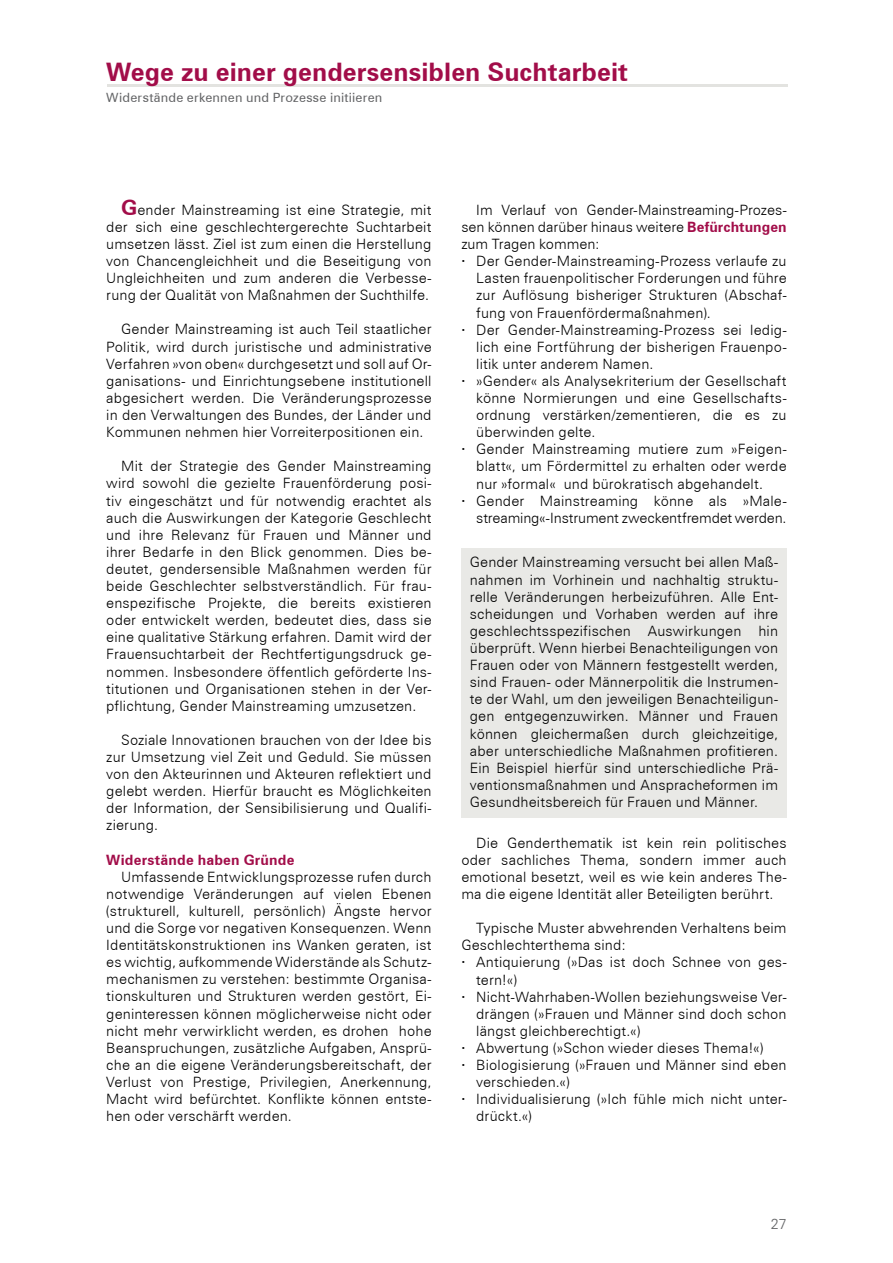
<style>
.page{position:relative;width:893px;height:1263px;background:#fff}
.page>*{position:absolute;margin:0;border:0;box-sizing:border-box;transform-origin:0 0}
.t1{font:700 25.5px "Zurich BT";color:#a20d49}
.t2{font:300 14.25px/17.1px "Zurich BT";letter-spacing:.01em;color:#000;text-align:justify}
.t3{font:300 14.25px "Zurich BT";letter-spacing:-.01em;color:#000}
.t4{font:700 14.25px "Zurich BT";letter-spacing:.01em;color:#a20d49}
.t5{font:300 14.25px "Zurich BT";color:#646567}
.t6{font:12.75px "Zurich BT";letter-spacing:.015em;color:#646567}
.s1{font-weight:700;font-size:21px;color:#a20d49}
.s2{font-weight:700;color:#a20d49}
.s3{font-weight:700}
</style>
<div class="page">
<div style="left:461px;top:548px;width:326px;height:269px;background:#e9e9e6"></div>
<hr style="left:108px;top:84px;width:680px;height:3px;background:#e3e3e0">
<h1 class="t1" style="left:106px;top:56px;width:523px">Wege zu einer gendersensiblen Suchtarbeit</h1>
<p class="t6" style="left:106px;top:90px;width:278px">Widerstände erkennen und Prozesse initiieren</p>
<p class="t2" style="left:106px;top:201px;width:327px;text-indent:15px"><span class="s1">G</span>ender Mainstreaming ist eine Strategie, mit der sich eine geschlechtergerechte Suchtarbeit umsetzen lässt. Ziel ist zum einen die Herstellung von Chancengleichheit und die Beseitigung von Ungleichheiten und zum anderen die Verbesse&shy;rung der Qualität von Maßnahmen der Suchthilfe.</p>
<p class="t2" style="left:106px;top:321px;width:327px;text-indent:15px">Gender Mainstreaming ist auch Teil staatlicher Politik, wird durch juristische und administrative Verfahren »von oben« durchgesetzt und soll auf Or&shy;ganisations- und Einrichtungsebene institutionell abgesichert werden. Die Veränderungsprozesse in den Verwaltungen des Bundes, der Länder und Kommunen nehmen hier Vorreiterpositionen ein.</p>
<p class="t2" style="left:106px;top:458px;width:327px;text-indent:15px">Mit der Strategie des Gender Mainstreaming wird sowohl die gezielte Frauenförderung posi&shy;tiv eingeschätzt und für notwendig erachtet als auch die Auswirkungen der Kategorie Geschlecht und ihre Relevanz für Frauen und Männer und ihrer Bedarfe in den Blick genommen. Dies be&shy;deutet, gendersensible Maßnahmen werden für beide Geschlechter selbstverständlich. Für frau&shy;enspezifische Projekte, die bereits existieren oder entwickelt werden, bedeutet dies, dass sie eine qualitative Stärkung erfahren. Damit wird der Frauensuchtarbeit der Rechtfertigungsdruck ge&shy;nommen. Insbesondere öffentlich geförderte Ins&shy;titutionen und Organisationen stehen in der Ver&shy;pflichtung, Gender Mainstreaming umzusetzen.</p>
<p class="t2" style="left:106px;top:731px;width:327px;text-indent:15px">Soziale Innovationen brauchen von der Idee bis zur Umsetzung viel Zeit und Geduld. Sie müssen von den Akteurinnen und Akteuren reflektiert und gelebt werden. Hierfür braucht es Möglichkeiten der Information, der Sensibilisierung und Qualifi&shy;zierung.</p>
<p class="t4" style="left:106px;top:851px;width:190px">Widerstände haben Gründe</p>
<p class="t2" style="left:106px;top:868px;width:327px;text-indent:15px">Umfassende Entwicklungsprozesse rufen durch notwendige Veränderungen auf vielen Ebenen (strukturell, kulturell, persönlich) Ängste hervor und die Sorge vor negativen Konsequenzen. Wenn Identitätskonstruktionen ins Wanken geraten, ist es wichtig, aufkommende Widerstände als Schutz&shy;mechanismen zu verstehen: bestimmte Organisa&shy;tionskulturen und Strukturen werden gestört, Ei&shy;geninteressen können möglicherweise nicht oder nicht mehr verwirklicht werden, es drohen hohe Beanspruchungen, zusätzliche Aufgaben, Ansprü&shy;che an die eigene Veränderungsbereitschaft, der Verlust von Prestige, Privilegien, Anerkennung, Macht wird befürchtet. Konflikte können entste&shy;hen oder verschärft werden.</p>
<p class="t2" style="left:476px;top:201px;width:312px">Im Verlauf von Gender-Mainstreaming-Prozes-</p>
<p class="t2" style="left:461px;top:218px;width:327px">sen können darüber hinaus weitere <span class="s2">Befürchtungen</span></p>
<p class="t2" style="left:461px;top:235px;width:140px">zum Tragen kommen:</p>
<p class="t2" style="left:461px;top:252px;width:327px"><span class="s3">∙</span> Der Gender-Mainstreaming-Prozess verlaufe zu</p>
<p class="t2" style="left:476px;top:270px;width:312px">Lasten frauenpolitischer Forderungen und führe</p>
<p class="t2" style="left:476px;top:287px;width:312px">zur Auflösung bisheriger Strukturen (Abschaf-</p>
<p class="t2" style="left:476px;top:304px;width:236px">fung von Frauenfördermaßnahmen).</p>
<p class="t2" style="left:461px;top:321px;width:327px"><span class="s3">∙</span> Der Gender-Mainstreaming-Prozess sei ledig-</p>
<p class="t2" style="left:476px;top:338px;width:312px">lich eine Fortführung der bisherigen Frauenpo-</p>
<p class="t2" style="left:476px;top:355px;width:179px">litik unter anderem Namen.</p>
<p class="t2" style="left:461px;top:372px;width:327px"><span class="s3">∙</span> »Gender« als Analysekriterium der Gesellschaft</p>
<p class="t2" style="left:476px;top:389px;width:312px">könne Normierungen und eine Gesellschafts-</p>
<p class="t2" style="left:476px;top:406px;width:312px">ordnung verstärken/zementieren, die es zu</p>
<p class="t2" style="left:476px;top:423px;width:121px">überwinden gelte.</p>
<p class="t2" style="left:461px;top:441px;width:327px"><span class="s3">∙</span> Gender Mainstreaming mutiere zum »Feigen-</p>
<p class="t2" style="left:476px;top:458px;width:312px">blatt«, um Fördermittel zu erhalten oder werde</p>
<p class="t2" style="left:476px;top:475px;width:288px">nur »formal« und bürokratisch abgehandelt.</p>
<p class="t2" style="left:461px;top:492px;width:326px"><span class="s3">∙</span> Gender Mainstreaming könne als »Male-</p>
<p class="t3" style="left:476px;top:509px;width:312px">streaming«-Instrument zweckentfremdet werden.</p>
<p class="t2" style="left:470px;top:554px;width:310px">Gender Mainstreaming versucht bei allen Maß&shy;nahmen im Vorhinein und nachhaltig struktu&shy;relle Veränderungen herbeizuführen. Alle Ent&shy;scheidungen und Vorhaben werden auf ihre geschlechtsspezifischen Auswirkungen hin überprüft. Wenn hierbei Benachteiligungen von Frauen oder von Männern festgestellt werden, sind Frauen- oder Männerpolitik die Instrumen&shy;te der Wahl, um den jeweiligen Benachteiligun&shy;gen entgegenzuwirken. Männer und Frauen können gleichermaßen durch gleichzeitige, aber unterschiedliche Maßnahmen profitieren.<br>Ein Beispiel hierfür sind unterschiedliche Prä&shy;ventionsmaßnahmen und Anspracheformen im Gesundheitsbereich für Frauen und Männer.</p>
<p class="t2" style="left:461px;top:834px;width:327px;text-indent:15px">Die Genderthematik ist kein rein politisches oder sachliches Thema, sondern immer auch emotional besetzt, weil es wie kein anderes The&shy;ma die eigene Identität aller Beteiligten berührt.</p>
<p class="t2" style="left:476px;top:919px;width:312px">Typische Muster abwehrenden Verhaltens beim</p>
<p class="t2" style="left:461px;top:936px;width:166px">Geschlechterthema sind:</p>
<p class="t2" style="left:461px;top:954px;width:327px"><span class="s3">∙</span> Antiquierung (»Das ist doch Schnee von ges-</p>
<p class="t2" style="left:476px;top:971px;width:42px">tern!«)</p>
<p class="t2" style="left:461px;top:988px;width:327px"><span class="s3">∙</span> Nicht-Wahrhaben-Wollen beziehungsweise Ver-</p>
<p class="t2" style="left:476px;top:1005px;width:312px">drängen (»Frauen und Männer sind doch schon</p>
<p class="t2" style="left:476px;top:1022px;width:166px">längst gleichberechtigt.«)</p>
<p class="t2" style="left:461px;top:1039px;width:303px"><span class="s3">∙</span> Abwertung (»Schon wieder dieses Thema!«)</p>
<p class="t2" style="left:461px;top:1056px;width:327px"><span class="s3">∙</span> Biologisierung (»Frauen und Männer sind eben</p>
<p class="t2" style="left:476px;top:1073px;width:95px">verschieden.«)</p>
<p class="t2" style="left:461px;top:1090px;width:327px"><span class="s3">∙</span> Individualisierung (»Ich fühle mich nicht unter-</p>
<p class="t2" style="left:476px;top:1107px;width:57px">drückt.«)</p>
<p class="t5" style="left:771px;top:1215px;width:17px">27</p>
</div>
